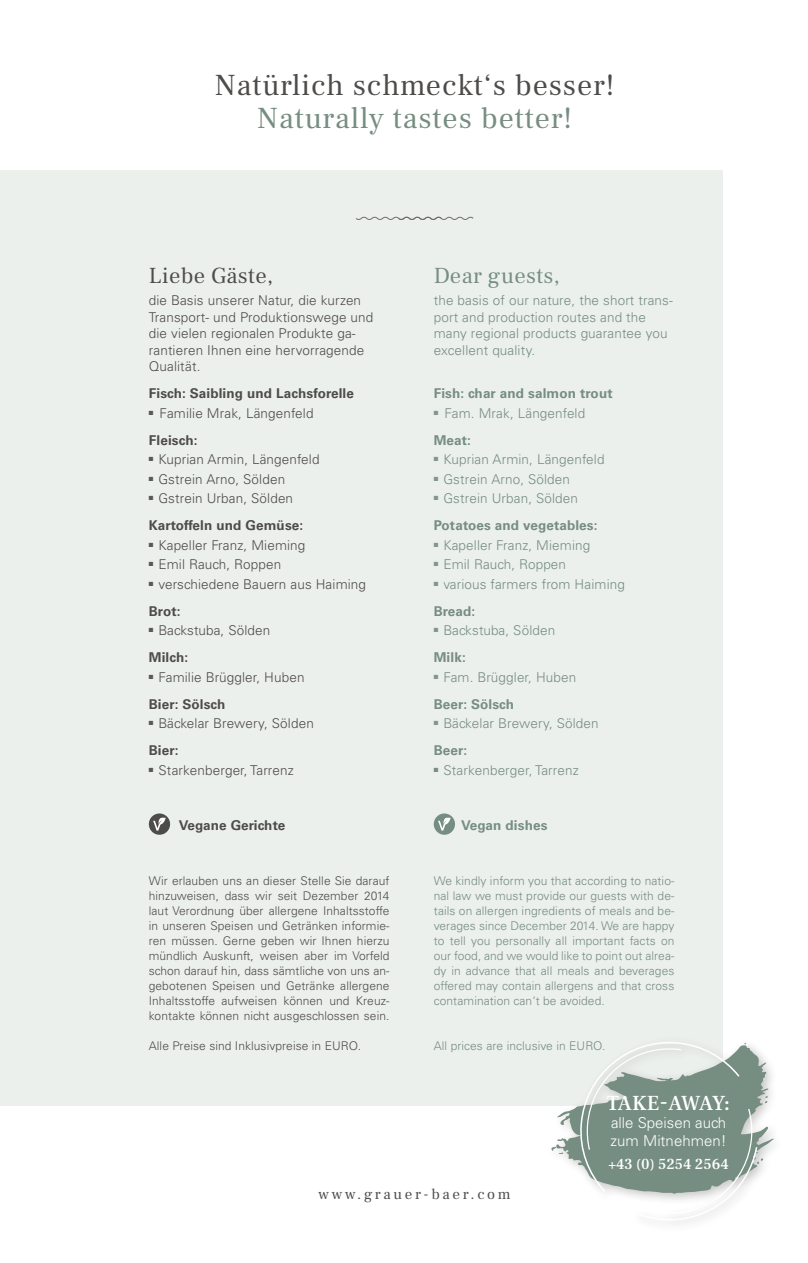
<style>
.page{position:relative;width:808px;height:1263px;background:#fff}
.page>*{position:absolute;margin:0;border:0;box-sizing:border-box;transform-origin:0 0}
.t1{font:30px "Frank Ruhl Libre";letter-spacing:.03em;color:#4e4c4a}
.t2{font:30px "Frank Ruhl Libre";letter-spacing:.03em;color:#768d81}
.t3{font:22.5px "Frank Ruhl Libre";letter-spacing:.015em;color:#4e4c4a}
.t4{font:22.5px "Frank Ruhl Libre";letter-spacing:.015em;color:#768d81}
.t5{font:500 21px "Frank Ruhl Libre";letter-spacing:-.06em;color:#fff}
.t6{font:500 15px/22.5px "Frank Ruhl Libre";color:#fff}
.t7{font:15px "Frank Ruhl Libre";letter-spacing:.18em;color:#4e4c4a}
.t8{font:300 15px "Univers LT Std";color:#fff}
.t9{font:300 13.5px/16.5px "Univers LT Std";letter-spacing:.01em;color:#4e4c4a}
.t10{font:300 13.5px/16.5px "Univers LT Std";letter-spacing:.01em;color:#768d81}
.t11{font:700 13.5px "Univers LT Std";letter-spacing:.01em;color:#4e4c4a}
.t12{font:700 13.5px "Univers LT Std";letter-spacing:.01em;color:#768d81}
.t13{font:300 12px/15px "Univers LT Std";letter-spacing:.005em;color:#4e4c4a;text-align:justify}
.t14{font:300 12px/15px "Univers LT Std";letter-spacing:.005em;color:#768d81;text-align:justify}
.s1{font-family:"Univers LT Std";font-weight:300}
</style>
<div class="page">
<div style="left:0;top:170px;width:723px;height:936px;background:#ecf0ed"></div>
<svg style="left:356px;top:216px;width:118px;height:4px"></svg>
<div style="left:149px;top:813px;width:21px;height:22px;background:#4e4c4a;border-radius:50%"></div>
<svg style="left:153px;top:817px;width:13px;height:14px"></svg>
<div style="left:434px;top:813px;width:21px;height:22px;background:#768d81;border-radius:50%"></div>
<svg style="left:438px;top:817px;width:13px;height:14px"></svg>
<div style="left:546px;top:1036px;width:239px;height:196px;background:#231f20;opacity:.25"></div>
<svg style="left:551px;top:1038px;width:222px;height:186px"></svg>
<p class="t1" style="left:215px;top:66px;width:401px">Natürlich schmeckt‘s besser!</p>
<p class="t2" style="left:257px;top:99px;width:316px">Naturally tastes better!</p>
<p class="t3" style="left:149px;top:261px;width:126px">Liebe Gäste,</p>
<p class="t9" style="left:149px;top:292px;width:226px">die Basis unserer Natur, die kurzen<br>Transport- und Produktionswege und die vielen regionalen Produkte ga&shy;rantieren Ihnen eine hervorragende<br>Qualität.</p>
<p class="t11" style="left:149px;top:385px;width:207px">Fisch: Saibling und Lachsforelle</p>
<p class="t9" style="left:149px;top:405px;width:166px"><sup>■</sup> Familie Mrak, Längenfeld</p>
<p class="t11" style="left:149px;top:432px;width:50px">Fleisch:</p>
<p class="t9" style="left:149px;top:451px;width:172px"><sup>■</sup> Kuprian Armin, Längenfeld</p>
<p class="t9" style="left:149px;top:471px;width:138px"><sup>■</sup> Gstrein Arno, Sölden</p>
<p class="t9" style="left:149px;top:490px;width:146px"><sup>■</sup> Gstrein Urban, Sölden</p>
<p class="t11" style="left:149px;top:517px;width:156px">Kartoffeln und Gemüse:</p>
<p class="t9" style="left:149px;top:537px;width:158px"><sup>■</sup> Kapeller Franz, Mieming</p>
<p class="t9" style="left:149px;top:556px;width:134px"><sup>■</sup> Emil Rauch, Roppen</p>
<p class="t9" style="left:149px;top:576px;width:219px"><sup>■</sup> verschiedene Bauern aus Haiming</p>
<p class="t11" style="left:149px;top:603px;width:33px">Brot:</p>
<p class="t9" style="left:149px;top:622px;width:123px"><sup>■</sup> Backstuba, Sölden</p>
<p class="t11" style="left:149px;top:649px;width:41px">Milch:</p>
<p class="t9" style="left:149px;top:669px;width:157px"><sup>■</sup> Familie Brüggler, Huben</p>
<p class="t11" style="left:149px;top:696px;width:78px">Bier: Sölsch</p>
<p class="t9" style="left:149px;top:715px;width:166px"><sup>■</sup> Bäckelar Brewery, Sölden</p>
<p class="t11" style="left:149px;top:742px;width:31px">Bier:</p>
<p class="t9" style="left:149px;top:762px;width:146px"><sup>■</sup> Starkenberger, Tarrenz</p>
<p class="t11" style="left:179px;top:817px;width:108px">Vegane Gerichte</p>
<p class="t13" style="left:149px;top:873px;width:242px">Wir erlauben uns an dieser Stelle Sie darauf hinzuweisen, dass wir seit Dezember 2014 laut Verordnung über allergene Inhaltsstoffe in unseren Speisen und Getränken informie&shy;ren müssen. Gerne geben wir Ihnen hierzu mündlich Auskunft, weisen aber im Vorfeld schon darauf hin, dass sämtliche von uns an&shy;gebotenen Speisen und Getränke allergene Inhaltsstoffe aufweisen können und Kreuz&shy;kontakte können nicht ausgeschlossen sein.</p>
<p class="t13" style="left:149px;top:1038px;width:214px">Alle Preise sind Inklusivpreise in EURO.</p>
<p class="t4" style="left:434px;top:261px;width:128px">Dear guests,</p>
<p class="t10" style="left:434px;top:292px;width:241px">the basis of our nature, the short trans&shy;port and production routes and the many regional products guarantee you excellent quality.</p>
<p class="t12" style="left:434px;top:385px;width:180px">Fish: char and salmon trout</p>
<p class="t10" style="left:434px;top:405px;width:153px"><sup>■</sup> Fam. Mrak, Längenfeld</p>
<p class="t12" style="left:434px;top:432px;width:39px">Meat:</p>
<p class="t10" style="left:434px;top:451px;width:172px"><sup>■</sup> Kuprian Armin, Längenfeld</p>
<p class="t10" style="left:434px;top:471px;width:138px"><sup>■</sup> Gstrein Arno, Sölden</p>
<p class="t10" style="left:434px;top:490px;width:146px"><sup>■</sup> Gstrein Urban, Sölden</p>
<p class="t12" style="left:434px;top:517px;width:165px">Potatoes and vegetables:</p>
<p class="t10" style="left:434px;top:537px;width:158px"><sup>■</sup> Kapeller Franz, Mieming</p>
<p class="t10" style="left:434px;top:556px;width:134px"><sup>■</sup> Emil Rauch, Roppen</p>
<p class="t10" style="left:434px;top:576px;width:193px"><sup>■</sup> various farmers from Haiming</p>
<p class="t12" style="left:434px;top:603px;width:43px">Bread:</p>
<p class="t10" style="left:434px;top:622px;width:123px"><sup>■</sup> Backstuba, Sölden</p>
<p class="t12" style="left:434px;top:649px;width:34px">Milk:</p>
<p class="t10" style="left:434px;top:669px;width:144px"><sup>■</sup> Fam. Brüggler, Huben</p>
<p class="t12" style="left:434px;top:696px;width:82px">Beer: Sölsch</p>
<p class="t10" style="left:434px;top:715px;width:166px"><sup>■</sup> Bäckelar Brewery, Sölden</p>
<p class="t12" style="left:434px;top:742px;width:35px">Beer:</p>
<p class="t10" style="left:434px;top:762px;width:146px">■ Starkenberger, Tarrenz</p>
<p class="t12" style="left:461px;top:817px;width:88px">Vegan dishes</p>
<p class="t14" style="left:434px;top:873px;width:242px">We kindly inform you that according to natio&shy;nal law we must provide our guests with de&shy;tails on allergen ingredients of meals and be&shy;verages since December 2014. We are happy to tell you personally all important facts on our food, and we would like to point out alrea&shy;dy in advance that all meals and beverages offered may contain allergens and that cross contamination can‘t be avoided.</p>
<p class="t14" style="left:434px;top:1038px;width:173px">All prices are inclusive in EURO.</p>
<p class="t5" style="left:607px;top:1090px;width:125px">TAKE-AWAY:</p>
<p class="t8" style="left:611px;top:1114px;width:117px">alle Speisen auch</p>
<p class="t6" style="left:608px;top:1130px;width:122px"><span class="s1">zum Mitnehmen! </span>+43 (0) 5254 2564</p>
<p class="t7" style="left:318px;top:1185px;width:194px">www.grauer-baer.com</p>
</div>
